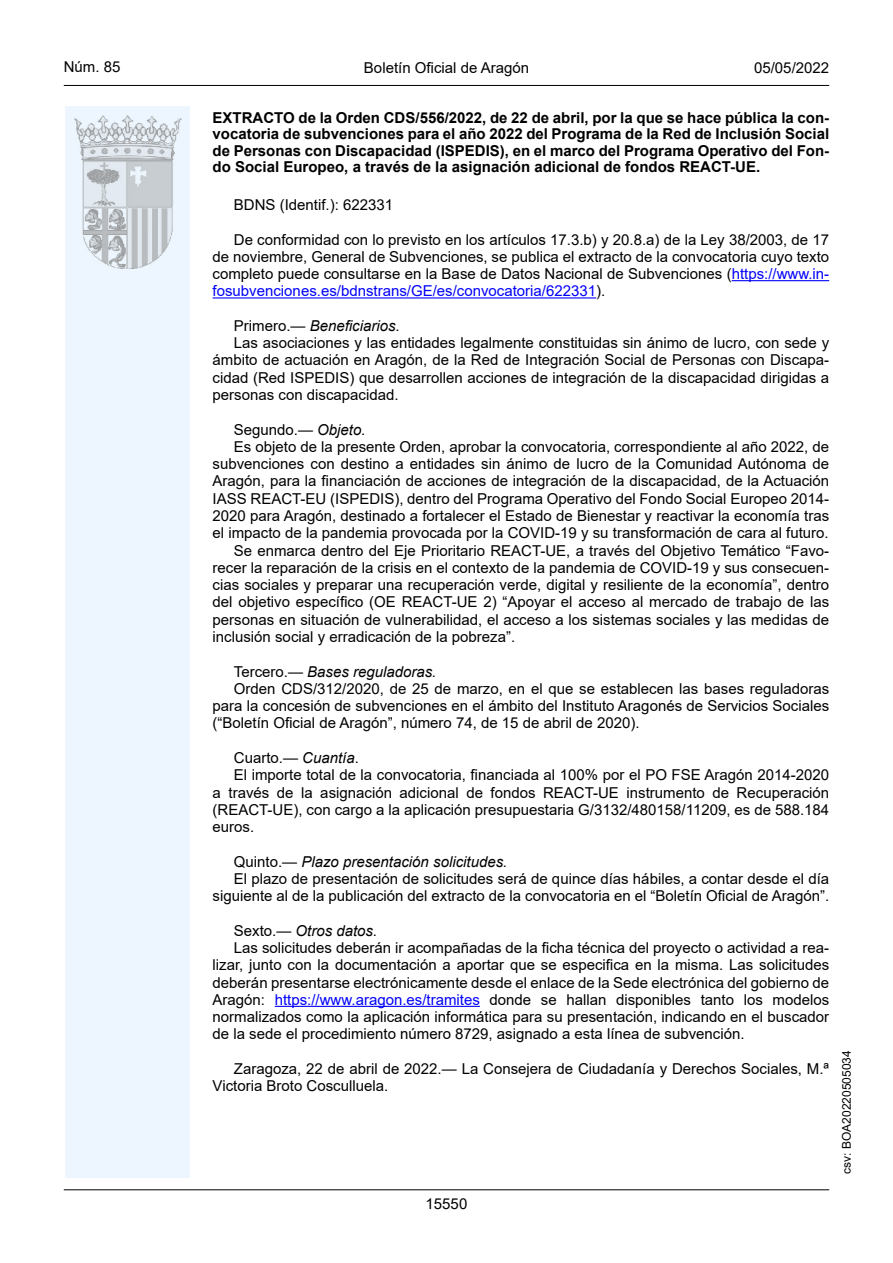
<style>
.page{position:relative;width:893px;height:1263px;background:#fff}
.page>*{position:absolute;margin:0;border:0;box-sizing:border-box;transform-origin:0 0}
.inicio_de_parrafo{font:15px/17.2px "Arial";color:#000;text-align:justify}
.Titulo_text{font:700 15px/16.5px "Arial";color:#000;text-align:justify}
.inicio_de_parrafo-2{font:italic 15px "Arial";color:#000}
.estilo_head-c{font:15px "Arial";color:#000}
.estilo_head-d{font:15px "Arial MT2";color:#000}
.estilo_head-i{font:15px "Arial MT2";color:#000}
.numero_pagina{font:15px "Arial MT2";color:#000}
.estilo_head-i-2{font:12px "Arial MT2";color:#000}
.s1{color:#0000fa}
.s2{font-style:normal}
.s3{font-family:"Arial MT2";font-style:normal}
.s4{font-style:italic}
.s5{font-family:"Arial MT2"}
</style>
<div class="page">
<div style="left:65px;top:106px;width:125px;height:1072px;background:#edf6fe"></div>
<img style="left:75px;top:115px;width:106px;height:153px">
<hr style="left:64px;top:85px;width:765px;height:1px;background:#000">
<hr style="left:64px;top:1189px;width:765px;height:1px;background:#000">
<hr style="left:732px;top:280px;width:97px;height:1px;background:#0000fa">
<hr style="left:213px;top:297px;width:383px;height:1px;background:#0000fa">
<hr style="left:275px;top:1006px;width:205px;height:1px;background:#0000fa">
<p class="estilo_head-i" style="left:64px;top:57px;width:58px">Núm. 85</p>
<p class="estilo_head-c" style="left:364px;top:57px;width:167px">Boletín Oficial de Aragón</p>
<p class="estilo_head-d" style="left:754px;top:57px;width:77px">05/05/2022</p>
<p class="Titulo_text" style="left:213px;top:110px;width:618px">EXTRACTO de la Orden CDS/556/2022, de 22 de abril, por la que se hace pública la con&shy;vocatoria de subvenciones para el año 2022 del Programa de la Red de Inclusión Social de Personas con Discapacidad (ISPEDIS), en el marco del Programa Operativo del Fon&shy;do Social Europeo, a través de la asignación adicional de fondos REACT-UE.</p>
<p class="inicio_de_parrafo" style="left:234px;top:196px;width:161px">BDNS (Identif.): 622331</p>
<p class="inicio_de_parrafo" style="left:213px;top:231px;width:618px;text-indent:21px">De conformidad con lo previsto en los artículos 17.3.b) y 20.8.a) de la Ley 38/2003, de 17 de noviembre, General de Subvenciones, se publica el extracto de la convocatoria cuyo texto completo puede consultarse en la Base de Datos Nacional de Subvenciones (<span class="s1">https://www.in&shy;fosubvenciones.es/bdnstrans/GE/es/convocatoria/622331</span>).</p>
<p class="inicio_de_parrafo-2" style="left:234px;top:316px;width:167px"><span class="s2">Primero.—</span> Beneficiarios<span class="s3">.</span></p>
<p class="inicio_de_parrafo" style="left:213px;top:334px;width:618px;text-indent:21px">Las asociaciones y las entidades legalmente constituidas sin ánimo de lucro, con sede y ámbito de actuación en Aragón, de la Red de Integración Social de Personas con Discapa&shy;cidad (Red ISPEDIS) que desarrollen acciones de integración de la discapacidad dirigidas a personas con discapacidad.</p>
<p class="inicio_de_parrafo" style="left:234px;top:421px;width:133px">Segundo.— <span class="s4">Objeto.</span></p>
<p class="inicio_de_parrafo" style="left:213px;top:438px;width:618px;text-indent:21px">Es objeto de la presente Orden, aprobar la convocatoria, correspondiente al año 2022, de subvenciones con destino a entidades sin ánimo de lucro de la Comunidad Autónoma de Aragón, para la financiación de acciones de integración de la discapacidad, de la Actuación IASS REACT-EU (ISPEDIS), dentro del Programa Operativo del Fondo Social Europeo 2014- 2020 para Aragón, destinado a fortalecer el Estado de Bienestar y reactivar la economía tras el impacto de la pandemia provocada por la COVID-19 y su transformación de cara al futuro.</p>
<p class="inicio_de_parrafo" style="left:213px;top:542px;width:618px;text-indent:21px">Se enmarca dentro del Eje Prioritario REACT-UE, a través del Objetivo Temático “Favo&shy;recer la reparación de la crisis en el contexto de la pandemia de COVID-19 y sus consecuen&shy;cias sociales y preparar una recuperación verde, digital y resiliente de la economía”, dentro del objetivo específico (OE REACT-UE 2) “Apoyar el acceso al mercado de trabajo de las personas en situación de vulnerabilidad, el acceso a los sistemas sociales y las medidas de inclusión social y erradicación de la pobreza”.</p>
<p class="inicio_de_parrafo-2" style="left:234px;top:661px;width:204px"><span class="s2">Tercero.—</span> Bases reguladoras.</p>
<p class="inicio_de_parrafo" style="left:213px;top:680px;width:618px;text-indent:21px">Orden CDS/312/2020, de 25 de marzo, en el que se establecen las bases reguladoras para la concesión de subvenciones en el ámbito del Instituto Aragonés de Servicios Sociales (“Boletín Oficial de Aragón”, número 74, de 15 de abril de 2020).</p>
<p class="inicio_de_parrafo" style="left:234px;top:749px;width:127px">Cuarto.— <span class="s4">Cuantía</span><span class="s5">.</span></p>
<p class="inicio_de_parrafo" style="left:213px;top:766px;width:618px;text-indent:21px">El importe total de la convocatoria, financiada al 100% por el PO FSE Aragón 2014-2020 a través de la asignación adicional de fondos REACT-UE instrumento de Recuperación (REACT-UE), con cargo a la aplicación presupuestaria G/3132/480158/11209, es de 588.184 euros.</p>
<p class="inicio_de_parrafo-2" style="left:234px;top:852px;width:275px"><span class="s2">Quinto.—</span> Plazo presentación solicitudes.</p>
<p class="inicio_de_parrafo" style="left:213px;top:870px;width:618px;text-align:right">El plazo de presentación de solicitudes será de quince días hábiles, a contar desde el día siguiente al de la publicación del extracto de la convocatoria en el “Boletín Oficial de Aragón”.</p>
<p class="inicio_de_parrafo-2" style="left:234px;top:921px;width:145px"><span class="s2">Sexto.—</span> Otros datos.</p>
<p class="inicio_de_parrafo" style="left:213px;top:939px;width:618px;text-indent:21px">Las solicitudes deberán ir acompañadas de la ficha técnica del proyecto o actividad a rea&shy;lizar, junto con la documentación a aportar que se especifica en la misma. Las solicitudes deberán presentarse electrónicamente desde el enlace de la Sede electrónica del gobierno de Aragón: <span class="s1">https://www.aragon.es/tramites</span> donde se hallan disponibles tanto los modelos normalizados como la aplicación informática para su presentación, indicando en el buscador de la sede el procedimiento número 8729, asignado a esta línea de subvención.</p>
<p class="inicio_de_parrafo" style="left:213px;top:1060px;width:618px;text-indent:21px">Zaragoza, 22 de abril de 2022.— La Consejera de Ciudadanía y Derechos Sociales, M.ª<br>Victoria Broto Cosculluela.</p>
<p class="numero_pagina" style="left:426px;top:1193px;width:43px">15550</p>
<p class="estilo_head-i-2" style="left:838px;top:1174px;width:125px;rotate:-90deg">csv: BOA20220505034</p>
</div>
